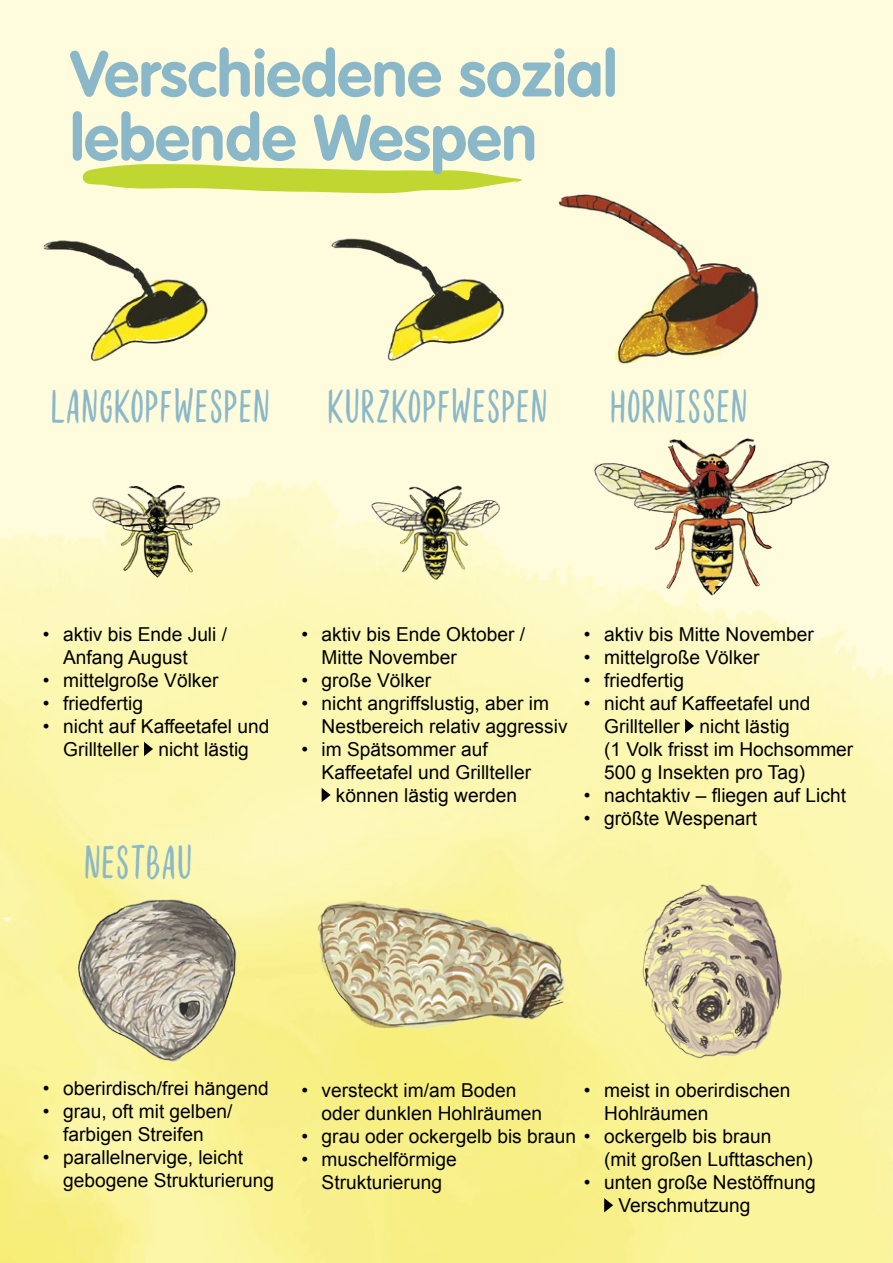
<style>
.page{position:relative;width:893px;height:1263px;background:#fff}
.page>*{position:absolute;margin:0;border:0;box-sizing:border-box;transform-origin:0 0}
.t1{font:700 63.9px/63.9px "VAG Rounded Std";color:#8bb8c9}
.t2{font:43.8px "Blooms Hand";color:#8bb8c9}
.t3{font:19.2px/23px "Arial";color:#000}
</style>
<div class="page">
<svg style="left:685px;top:719px;width:9px;height:14px"></svg>
<svg style="left:144px;top:742px;width:9px;height:14px"></svg>
<svg style="left:604px;top:1198px;width:9px;height:14px"></svg>
<svg style="left:322px;top:788px;width:9px;height:14px"></svg>
<img style="left:47px;top:845px;width:221px;height:226px">
<svg style="left:82px;top:164px;width:440px;height:29px;background:#d1e163"></svg>
<img style="left:44px;top:219px;width:177px;height:161px">
<img style="left:323px;top:219px;width:186px;height:161px">
<img style="left:545px;top:190px;width:230px;height:194px">
<img style="left:641px;top:871px;width:141px;height:200px">
<img style="left:304px;top:892px;width:269px;height:144px">
<img style="left:589px;top:434px;width:250px;height:184px">
<img style="left:364px;top:449px;width:152px;height:159px">
<img style="left:74px;top:443px;width:155px;height:167px">
<h1 class="t1" style="left:70px;top:44px;width:549px">Verschiedene sozial lebende Wespen</h1>
<h2 class="t2" style="left:51px;top:379px;width:221px">LANGKOPFWESPEN</h2>
<h2 class="t2" style="left:327px;top:379px;width:222px">KURZKOPFWESPEN</h2>
<h2 class="t2" style="left:610px;top:379px;width:140px">HORNISSEN</h2>
<p class="t3" style="left:63px;top:623px;width:166px;text-indent:-20px">• aktiv bis Ende Juli /<br>Anfang August</p>
<p class="t3" style="left:43px;top:669px;width:177px">• mittelgroße Völker</p>
<p class="t3" style="left:43px;top:692px;width:102px">• friedfertig</p>
<p class="t3" style="left:43px;top:715px;width:228px;text-align:center">• nicht auf Kaffeetafel und<br>Grillteller nicht lästig</p>
<h2 class="t2" style="left:84px;top:835px;width:110px">NESTBAU</h2>
<p class="t3" style="left:322px;top:623px;width:205px;text-indent:-20px">• aktiv bis Ende Oktober /<br>Mitte November</p>
<p class="t3" style="left:301px;top:669px;width:131px">• große Völker</p>
<p class="t3" style="left:322px;top:692px;width:247px;text-indent:-20px">• nicht angriffslustig, aber im<br>Nestbereich relativ aggressiv</p>
<p class="t3" style="left:301px;top:738px;width:188px">• im Spätsommer auf</p>
<p class="t3" style="left:322px;top:761px;width:211px">Kaffeetafel und Grillteller</p>
<p class="t3" style="left:336px;top:784px;width:183px">können lästig werden</p>
<p class="t3" style="left:584px;top:623px;width:231px">• aktiv bis Mitte November</p>
<p class="t3" style="left:584px;top:646px;width:177px">• mittelgroße Völker</p>
<p class="t3" style="left:584px;top:669px;width:102px">• friedfertig</p>
<p class="t3" style="left:604px;top:692px;width:251px;text-indent:-20px">• nicht auf Kaffeetafel und<br>Grillteller nicht lästig<br>(1 Volk frisst im Hochsommer<br>500 g Insekten pro Tag)</p>
<p class="t3" style="left:584px;top:784px;width:264px">• nachtaktiv – fliegen auf Licht</p>
<p class="t3" style="left:584px;top:807px;width:175px">• größte Wespenart</p>
<p class="t3" style="left:43px;top:1077px;width:227px">• oberirdisch/frei hängend</p>
<p class="t3" style="left:43px;top:1100px;width:191px;text-align:center">• grau, oft mit gelben/ farbigen Streifen</p>
<p class="t3" style="left:63px;top:1146px;width:212px;text-indent:-20px">• parallelnervige, leicht gebogene Strukturierung</p>
<p class="t3" style="left:322px;top:1079px;width:222px;text-indent:-20px">• versteckt im/am Boden oder dunklen Hohlräumen</p>
<p class="t3" style="left:301px;top:1125px;width:471px">• grau oder ockergelb bis braun • ockergelb bis braun</p>
<p class="t3" style="left:301px;top:1148px;width:157px;text-align:center">• muschelförmige<br>Strukturierung</p>
<p class="t3" style="left:604px;top:1079px;width:188px;text-indent:-20px">• meist in oberirdischen<br>Hohlräumen</p>
<p class="t3" style="left:604px;top:1148px;width:210px">(mit großen Lufttaschen)</p>
<p class="t3" style="left:618px;top:1171px;width:199px;text-indent:-35px">• unten große Nestöffnung<br>Verschmutzung</p>
</div>
